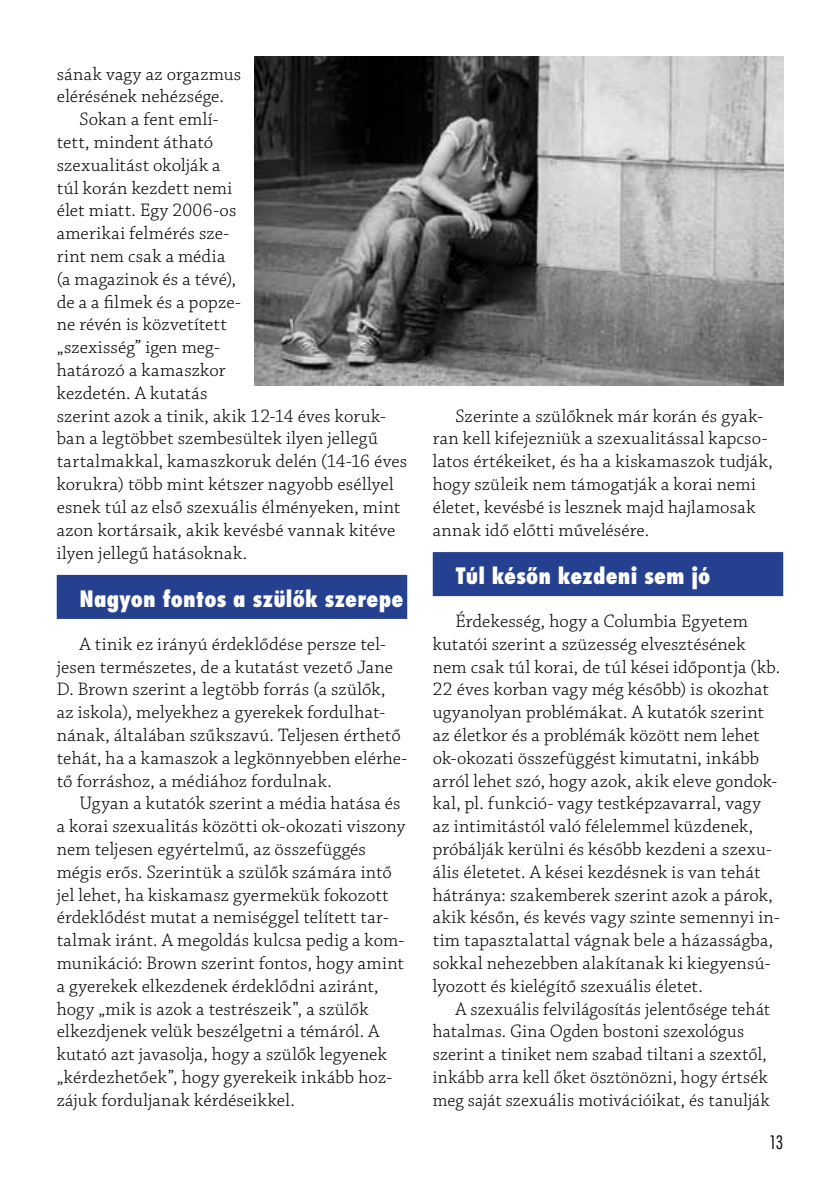
<style>
.page{position:relative;width:840px;height:1191px;background:#fff}
.page>*{position:absolute;margin:0;border:0;box-sizing:border-box;transform-origin:0 0}
.t1{font:800 condensed 22px "Futura Std";color:#fff}
.t2{font:300 19px/22.8px "Chaparral Pro";letter-spacing:.01em;color:#000}
.t3{font:300 condensed 18px "Futura Std";color:#000}
</style>
<div class="page">
<div style="left:57px;top:575px;width:350px;height:44px;background:#25408f"></div>
<div style="left:432px;top:552px;width:350px;height:44px;background:#25408f"></div>
<img style="left:254px;top:57px;width:528px;height:329px">
<p class="t2" style="left:57px;top:63px;width:186px">sának vagy az orgazmus</p>
<p class="t2" style="left:57px;top:86px;width:168px">elérésének nehézsége.</p>
<p class="t2" style="left:79px;top:109px;width:140px">Sokan a fent emlí-</p>
<p class="t2" style="left:57px;top:131px;width:158px">tett, mindent átható</p>
<p class="t2" style="left:57px;top:154px;width:165px">szexualitást okolják a</p>
<p class="t2" style="left:57px;top:177px;width:177px">túl korán kezdett nemi</p>
<p class="t2" style="left:57px;top:200px;width:181px">élet miatt. Egy 2006-os</p>
<p class="t2" style="left:57px;top:223px;width:174px">amerikai felmérés sze-</p>
<p class="t2" style="left:57px;top:245px;width:170px">rint nem csak a média</p>
<p class="t2" style="left:57px;top:268px;width:181px">(a magazinok és a tévé),</p>
<p class="t2" style="left:57px;top:291px;width:185px">de a a filmek és a popze-</p>
<p class="t2" style="left:57px;top:314px;width:171px">ne révén is közvetített</p>
<p class="t2" style="left:57px;top:337px;width:164px">„szexisség” igen meg-</p>
<p class="t2" style="left:57px;top:359px;width:170px">határozó a kamaszkor</p>
<p class="t2" style="left:57px;top:382px;width:152px">kezdetén. A kutatás</p>
<p class="t2" style="left:57px;top:405px;width:330px">szerint azok a tinik, akik 12-14 éves koruk-</p>
<p class="t2" style="left:57px;top:428px;width:322px">ban a legtöbbet szembesültek ilyen jellegű</p>
<p class="t2" style="left:57px;top:451px;width:352px">tartalmakkal, kamaszkoruk delén (14-16 éves</p>
<p class="t2" style="left:57px;top:473px;width:338px">korukra) több mint kétszer nagyobb eséllyel</p>
<p class="t2" style="left:57px;top:496px;width:345px">esnek túl az első szexuális élményeken, mint</p>
<p class="t2" style="left:57px;top:519px;width:340px">azon kortársaik, akik kevésbé vannak kitéve</p>
<p class="t2" style="left:57px;top:542px;width:192px">ilyen jellegű hatásoknak.</p>
<p class="t1" style="left:79px;top:584px;width:325px">Nagyon fontos a szülők szerepe</p>
<p class="t2" style="left:57px;top:633px;width:352px;text-indent:23px">A tinik ez irányú érdeklődése persze tel&shy;jesen természetes, de a kutatást vezető Jane D. Brown szerint a legtöbb forrás (a szülők, az iskola), melyekhez a gyerekek fordulhat&shy;nának, általában szűkszavú. Teljesen érthető tehát, ha a kamaszok a legkönnyebben elérhe&shy;tő forráshoz, a médiához fordulnak.</p>
<p class="t2" style="left:57px;top:793px;width:350px;text-indent:23px">Ugyan a kutatók szerint a média hatása és a korai szexualitás közötti ok-okozati viszony nem teljesen egyértelmű, az összefüggés mégis erős. Szerintük a szülők számára intő jel lehet, ha kiskamasz gyermekük fokozott érdeklődést mutat a nemiséggel telített tar&shy;talmak iránt. A megoldás kulcsa pedig a kom&shy;munikáció: Brown szerint fontos, hogy amint a gyerekek elkezdenek érdeklődni aziránt, hogy „mik is azok a testrészeik”, a szülők elkezdjenek velük beszélgetni a témáról. A kutató azt javasolja, hogy a szülők legyenek „kérdezhetőek”, hogy gyerekeik inkább hoz&shy;zájuk forduljanak kérdéseikkel.</p>
<p class="t2" style="left:432px;top:405px;width:341px;text-indent:23px">Szerinte a szülőknek már korán és gyak&shy;ran kell kifejezniük a szexualitással kapcso&shy;latos értékeiket, és ha a kiskamaszok tudják, hogy szüleik nem támogatják a korai nemi életet, kevésbé is lesznek majd hajlamosak annak idő előtti művelésére.</p>
<p class="t1" style="left:455px;top:561px;width:256px">Túl későn kezdeni sem jó</p>
<p class="t2" style="left:432px;top:610px;width:349px;text-indent:23px">Érdekesség, hogy a Columbia Egyetem kutatói szerint a szüzesség elvesztésének nem csak túl korai, de túl kései időpontja (kb.<br>22 éves korban vagy még később) is okozhat ugyanolyan problémákat. A kutatók szerint az életkor és a problémák között nem lehet ok-okozati összefüggést kimutatni, inkább arról lehet szó, hogy azok, akik eleve gondok&shy;kal, pl. funkció- vagy testképzavarral, vagy az intimitástól való félelemmel küzdenek, próbálják kerülni és később kezdeni a szexu&shy;ális életetet. A kései kezdésnek is van tehát hátránya: szakemberek szerint azok a párok, akik későn, és kevés vagy szinte semennyi in&shy;tim tapasztalattal vágnak bele a házasságba, sokkal nehezebben alakítanak ki kiegyensú&shy;lyozott és kielégítő szexuális életet.</p>
<p class="t2" style="left:432px;top:998px;width:339px;text-indent:23px">A szexuális felvilágosítás jelentősége tehát hatalmas. Gina Ogden bostoni szexológus szerint a tiniket nem szabad tiltani a szextől, inkább arra kell őket ösztönözni, hogy értsék meg saját szexuális motivációikat, és tanulják</p>
<p class="t3" style="left:768px;top:1130px;width:16px">13</p>
</div>
